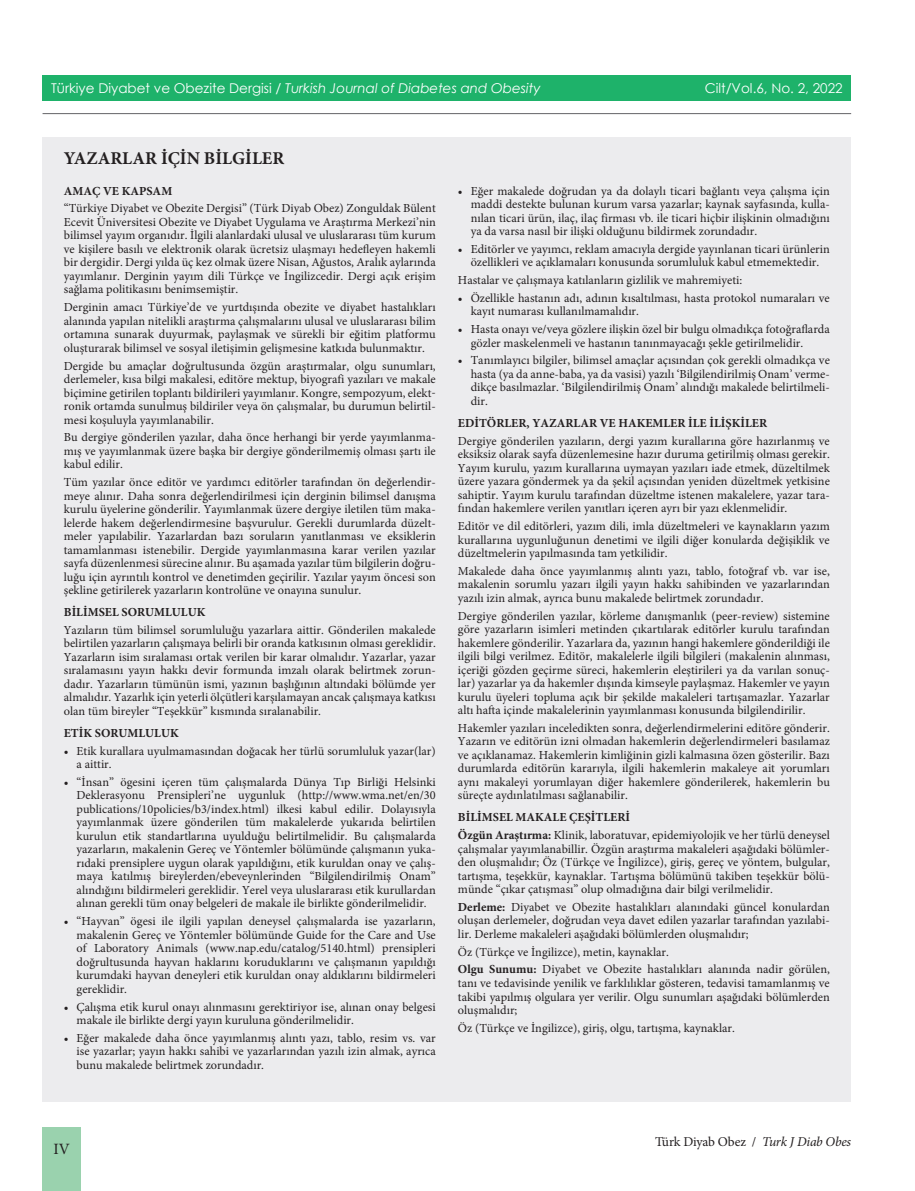
<style>
.page{position:relative;width:915px;height:1191px;background:#fff}
.page>*{position:absolute;margin:0;border:0;box-sizing:border-box;transform-origin:0 0}
.t1{font:700 18px "Minion Pro";color:#231f20}
.t2{font:15.75px "Minion Pro";color:#231f20}
.t3{font:italic 13.5px "Century Gothic";color:#fff}
.t4{font:13.5px "Minion Pro";letter-spacing:-.01em;color:#231f20}
.t5{font:13.5px "Century Gothic";color:#fff}
.t6{font:12.3px/13.5px "Minion Pro";color:#231f20;text-align:justify}
.t7{font:700 12.3px "Minion Pro";color:#231f20}
.s1{font-style:normal}
.s2{font-weight:700}
.s3{font-style:italic}
</style>
<div class="page">
<div style="left:43px;top:1127px;width:38px;height:64px;background:#9ad2ae"></div>
<div style="left:43px;top:137px;width:807px;height:964px;background:#ececee"></div>
<div style="left:43px;top:75px;width:807px;height:26px;background:#1eb26a"></div>
<hr style="left:43px;top:113px;width:807px;height:1px;background:#636366">
<p class="t3" style="left:51px;top:79px;width:491px"><span class="s1">Türkiye Diyabet ve Obezite Dergisi /</span> Turkish Journal of Diabetes and Obesity</p>
<p class="t5" style="left:704px;top:79px;width:139px">Cilt/Vol.6, No. 2, 2022</p>
<h1 class="t1" style="left:64px;top:146px;width:222px">YAZARLAR İÇİN BİLGİLER</h1>
<p class="t7" style="left:64px;top:182px;width:110px">AMAÇ VE KAPSAM</p>
<p class="t6" style="left:64px;top:202px;width:373px">“Türkiye Diyabet ve Obezite Dergisi” (Türk Diyab Obez) Zonguldak Bülent Ecevit Üniversitesi Obezite ve Diyabet Uygulama ve Araştırma Merkezi’nin bilimsel yayım organıdır. İlgili alanlardaki ulusal ve uluslararası tüm kurum ve kişilere basılı ve elektronik olarak ücretsiz ulaşmayı hedefleyen hakemli bir dergidir. Dergi yılda üç kez olmak üzere Nisan, Ağustos, Aralık aylarında yayımlanır. Derginin yayım dili Türkçe ve İngilizcedir. Dergi açık erişim sağlama politikasını benimsemiştir.</p>
<p class="t6" style="left:64px;top:300px;width:373px">Derginin amacı Türkiye’de ve yurtdışında obezite ve diyabet hastalıkları alanında yapılan nitelikli araştırma çalışmalarını ulusal ve uluslararası bilim ortamına sunarak duyurmak, paylaşmak ve sürekli bir eğitim platformu oluşturarak bilimsel ve sosyal iletişimin gelişmesine katkıda bulunmaktır.</p>
<p class="t6" style="left:64px;top:359px;width:373px">Dergide bu amaçlar doğrultusunda özgün araştırmalar, olgu sunumları, derlemeler, kısa bilgi makalesi, editöre mektup, biyografi yazıları ve makale biçimine getirilen toplantı bildirileri yayımlanır. Kongre, sempozyum, elekt&shy;ronik ortamda sunulmuş bildiriler veya ön çalışmalar, bu durumun belirtil&shy;mesi koşuluyla yayımlanabilir.</p>
<p class="t6" style="left:64px;top:430px;width:373px">Bu dergiye gönderilen yazılar, daha önce herhangi bir yerde yayımlanma&shy;mış ve yayımlanmak üzere başka bir dergiye gönderilmemiş olması şartı ile kabul edilir.</p>
<p class="t6" style="left:64px;top:475px;width:373px">Tüm yazılar önce editör ve yardımcı editörler tarafından ön değerlendir&shy;meye alınır. Daha sonra değerlendirilmesi için derginin bilimsel danışma kurulu üyelerine gönderilir. Yayımlanmak üzere dergiye iletilen tüm maka&shy;lelerde hakem değerlendirmesine başvurulur. Gerekli durumlarda düzelt&shy;meler yapılabilir. Yazarlardan bazı soruların yanıtlanması ve eksiklerin tamamlanması istenebilir. Dergide yayımlanmasına karar verilen yazılar sayfa düzenlenmesi sürecine alınır. Bu aşamada yazılar tüm bilgilerin doğru&shy;luğu için ayrıntılı kontrol ve denetimden geçirilir. Yazılar yayım öncesi son şekline getirilerek yazarların kontrolüne ve onayına sunulur.</p>
<p class="t7" style="left:64px;top:603px;width:143px">BİLİMSEL SORUMLULUK</p>
<p class="t6" style="left:64px;top:623px;width:373px">Yazıların tüm bilimsel sorumluluğu yazarlara aittir. Gönderilen makalede belirtilen yazarların çalışmaya belirli bir oranda katkısının olması gereklidir.<br>Yazarların isim sıralaması ortak verilen bir karar olmalıdır. Yazarlar, yazar sıralamasını yayın hakkı devir formunda imzalı olarak belirtmek zorun&shy;dadır. Yazarların tümünün ismi, yazının başlığının altındaki bölümde yer almalıdır. Yazarlık için yeterli ölçütleri karşılamayan ancak çalışmaya katkısı olan tüm bireyler “Teşekkür” kısmında sıralanabilir.</p>
<p class="t7" style="left:64px;top:724px;width:116px">ETİK SORUMLULUK</p>
<p class="t6" style="left:77px;top:744px;width:360px;text-indent:-13px">• Etik kurallara uyulmamasından doğacak her türlü sorumluluk yazar(lar) a aittir.</p>
<p class="t6" style="left:77px;top:775px;width:360px;text-indent:-13px">• “İnsan” ögesini içeren tüm çalışmalarda Dünya Tıp Birliği Helsinki Deklerasyonu Prensipleri’ne uygunluk (http://www.wma.net/en/30 publications/10policies/b3/index.html) ilkesi kabul edilir. Dolayısıyla yayımlanmak üzere gönderilen tüm makalelerde yukarıda belirtilen kurulun etik standartlarına uyulduğu belirtilmelidir. Bu çalışmalarda yazarların, makalenin Gereç ve Yöntemler bölümünde çalışmanın yuka&shy;rıdaki prensiplere uygun olarak yapıldığını, etik kuruldan onay ve çalış&shy;maya katılmış bireylerden/ebeveynlerinden “Bilgilendirilmiş Onam” alındığını bildirmeleri gereklidir. Yerel veya uluslararası etik kurullardan alınan gerekli tüm onay belgeleri de makale ile birlikte gönderilmelidir.</p>
<p class="t6" style="left:77px;top:914px;width:360px;text-indent:-13px">• “Hayvan” ögesi ile ilgili yapılan deneysel çalışmalarda ise yazarların, makalenin Gereç ve Yöntemler bölümünde Guide for the Care and Use of Laboratory Animals (www.nap.edu/catalog/5140.html) prensipleri doğrultusunda hayvan haklarını koruduklarını ve çalışmanın yapıldığı kurumdaki hayvan deneyleri etik kuruldan onay aldıklarını bildirmeleri gereklidir.</p>
<p class="t6" style="left:77px;top:1000px;width:360px;text-indent:-13px">• Çalışma etik kurul onayı alınmasını gerektiriyor ise, alınan onay belgesi makale ile birlikte dergi yayın kuruluna gönderilmelidir.</p>
<p class="t6" style="left:77px;top:1031px;width:360px;text-indent:-13px">• Eğer makalede daha önce yayımlanmış alıntı yazı, tablo, resim vs. var ise yazarlar; yayın hakkı sahibi ve yazarlarından yazılı izin almak, ayrıca bunu makalede belirtmek zorundadır.</p>
<p class="t6" style="left:470px;top:184px;width:360px;text-indent:-13px">• Eğer makalede doğrudan ya da dolaylı ticari bağlantı veya çalışma için maddi destekte bulunan kurum varsa yazarlar; kaynak sayfasında, kulla&shy;nılan ticari ürün, ilaç, ilaç firması vb. ile ticari hiçbir ilişkinin olmadığını ya da varsa nasıl bir ilişki olduğunu bildirmek zorundadır.</p>
<p class="t6" style="left:458px;top:242px;width:373px;text-align:center">• Editörler ve yayımcı, reklam amacıyla dergide yayınlanan ticari ürünlerin özellikleri ve açıklamaları konusunda sorumluluk kabul etmemektedir.</p>
<p class="t6" style="left:458px;top:273px;width:286px">Hastalar ve çalışmaya katılanların gizlilik ve mahremiyeti:</p>
<p class="t6" style="left:470px;top:291px;width:360px;text-indent:-13px">• Özellikle hastanın adı, adının kısaltılması, hasta protokol numaraları ve kayıt numarası kullanılmamalıdır.</p>
<p class="t6" style="left:470px;top:322px;width:360px;text-indent:-13px">• Hasta onayı ve/veya gözlere ilişkin özel bir bulgu olmadıkça fotoğraflarda gözler maskelenmeli ve hastanın tanınmayacağı şekle getirilmelidir.</p>
<p class="t6" style="left:470px;top:354px;width:360px;text-indent:-13px">• Tanımlayıcı bilgiler, bilimsel amaçlar açısından çok gerekli olmadıkça ve hasta (ya da anne-baba, ya da vasisi) yazılı ‘Bilgilendirilmiş Onam’ verme&shy;dikçe basılmazlar. ‘Bilgilendirilmiş Onam’ alındığı makalede belirtilmeli&shy;dir.</p>
<p class="t7" style="left:458px;top:414px;width:310px">EDİTÖRLER, YAZARLAR VE HAKEMLER İLE İLİŞKİLER</p>
<p class="t6" style="left:458px;top:434px;width:373px">Dergiye gönderilen yazıların, dergi yazım kurallarına göre hazırlanmış ve eksiksiz olarak sayfa düzenlemesine hazır duruma getirilmiş olması gerekir.<br>Yayım kurulu, yazım kurallarına uymayan yazıları iade etmek, düzeltilmek üzere yazara göndermek ya da şekil açısından yeniden düzeltmek yetkisine sahiptir. Yayım kurulu tarafından düzeltme istenen makalelere, yazar tara&shy;fından hakemlere verilen yanıtları içeren ayrı bir yazı eklenmelidir.</p>
<p class="t6" style="left:458px;top:519px;width:373px">Editör ve dil editörleri, yazım dili, imla düzeltmeleri ve kaynakların yazım kurallarına uygunluğunun denetimi ve ilgili diğer konularda değişiklik ve düzeltmelerin yapılmasında tam yetkilidir.</p>
<p class="t6" style="left:458px;top:564px;width:373px">Makalede daha önce yayımlanmış alıntı yazı, tablo, fotoğraf vb. var ise, makalenin sorumlu yazarı ilgili yayın hakkı sahibinden ve yazarlarından yazılı izin almak, ayrıca bunu makalede belirtmek zorundadır.</p>
<p class="t6" style="left:458px;top:609px;width:373px">Dergiye gönderilen yazılar, körleme danışmanlık (peer-review) sistemine göre yazarların isimleri metinden çıkartılarak editörler kurulu tarafından hakemlere gönderilir. Yazarlara da, yazının hangi hakemlere gönderildiği ile ilgili bilgi verilmez. Editör, makalelerle ilgili bilgileri (makalenin alınması, içeriği gözden geçirme süreci, hakemlerin eleştirileri ya da varılan sonuç&shy;lar) yazarlar ya da hakemler dışında kimseyle paylaşmaz. Hakemler ve yayın kurulu üyeleri topluma açık bir şekilde makaleleri tartışamazlar. Yazarlar altı hafta içinde makalelerinin yayımlanması konusunda bilgilendirilir.</p>
<p class="t6" style="left:458px;top:721px;width:373px">Hakemler yazıları inceledikten sonra, değerlendirmelerini editöre gönderir.<br>Yazarın ve editörün izni olmadan hakemlerin değerlendirmeleri basılamaz ve açıklanamaz. Hakemlerin kimliğinin gizli kalmasına özen gösterilir. Bazı durumlarda editörün kararıyla, ilgili hakemlerin makaleye ait yorumları aynı makaleyi yorumlayan diğer hakemlere gönderilerek, hakemlerin bu süreçte aydınlatılması sağlanabilir.</p>
<p class="t6" style="left:458px;top:808px;width:373px;line-height:17.7px"><span class="s2">BİLİMSEL MAKALE ÇEŞİTLERİ<br>Özgün Araştırma:</span> Klinik, laboratuvar, epidemiyolojik ve her türlü deneysel</p>
<p class="t6" style="left:458px;top:842px;width:373px">çalışmalar yayımlanabillir. Özgün araştırma makaleleri aşağıdaki bölümler&shy;den oluşmalıdır; Öz (Türkçe ve İngilizce), giriş, gereç ve yöntem, bulgular, tartışma, teşekkür, kaynaklar. Tartışma bölümünü takiben teşekkür bölü&shy;münde “çıkar çatışması” olup olmadığına dair bilgi verilmelidir.</p>
<p class="t6" style="left:458px;top:900px;width:373px"><span class="s2">Derleme:</span> Diyabet ve Obezite hastalıkları alanındaki güncel konulardan oluşan derlemeler, doğrudan veya davet edilen yazarlar tarafından yazılabi&shy;lir. Derleme makaleleri aşağıdaki bölümlerden oluşmalıdır;</p>
<p class="t6" style="left:458px;top:943px;width:373px;line-height:17.7px">Öz (Türkçe ve İngilizce), metin, kaynaklar.<br><span class="s2">Olgu Sunumu:</span> Diyabet ve Obezite hastalıkları alanında nadir görülen,</p>
<p class="t6" style="left:458px;top:976px;width:373px">tanı ve tedavisinde yenilik ve farklılıklar gösteren, tedavisi tamamlanmış ve takibi yapılmış olgulara yer verilir. Olgu sunumları aşağıdaki bölümlerden oluşmalıdır;</p>
<p class="t6" style="left:458px;top:1021px;width:278px">Öz (Türkçe ve İngilizce), giriş, olgu, tartışma, kaynaklar.</p>
<p class="t2" style="left:53px;top:1138px;width:18px">IV</p>
<p class="t4" style="left:655px;top:1132px;width:197px">Türk Diyab Obez / <span class="s3">Turk J Diab Obes</span></p>
</div>
